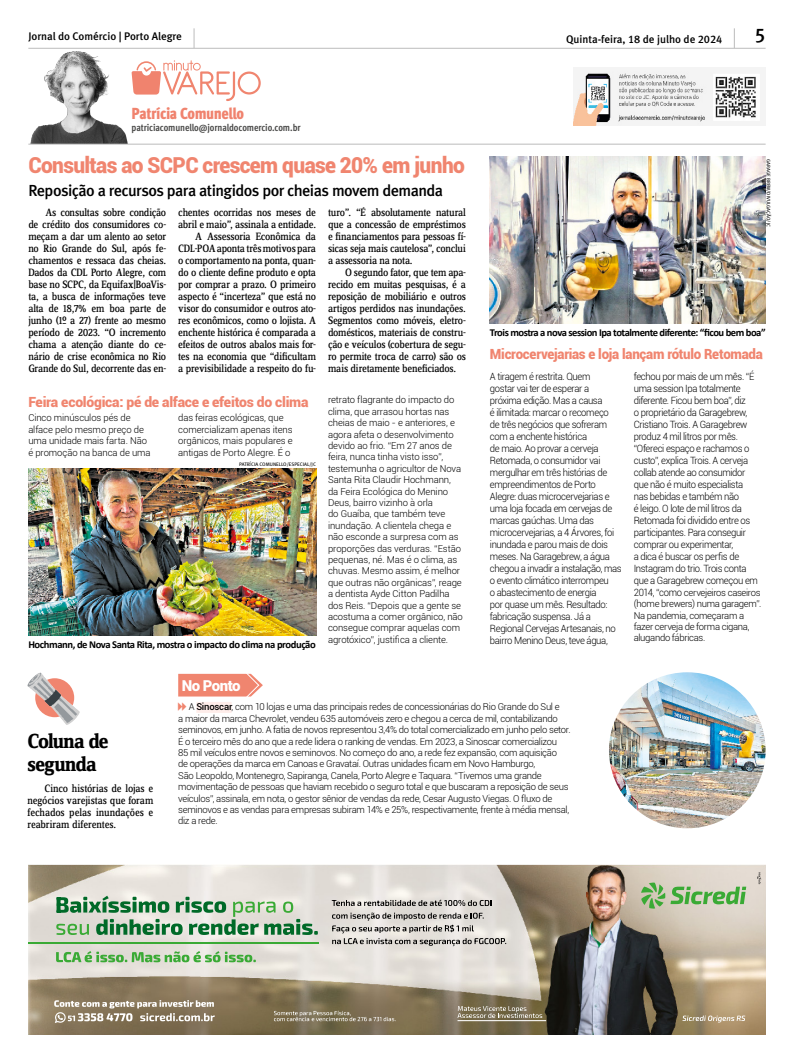
<style>
.page{position:relative;width:794px;height:1063px;background:#fff}
.page>*{position:absolute;margin:0;border:0;box-sizing:border-box;transform-origin:0 0}
.SUBTIT_BOX{font:900 22px "Roboto";letter-spacing:-.03em;color:#f0856f;scale:.95 1}
.Matéria_3_2_1{font:700 21px/23px "Zine Serif Dis";letter-spacing:-.045em;color:#000}
.t1{font:19.9px "Meta Medium LF";color:#000}
.Linha_de_apoio{font:16px "Meta Medium LF";letter-spacing:-.035em;color:#000}
.t2{font:16px "Meta Cond Black LF";letter-spacing:-.03em;color:#f0836e}
.SUBTIT_BOX-2{font:900 15px "Roboto";letter-spacing:-.035em;color:#fff}
.SUBTIT_BOX-3{font:900 14px "Roboto";letter-spacing:-.02em;color:#f0856f;scale:.95 1}
.SUBTIT_BOX-4{font:900 14px "Roboto";letter-spacing:-.02em;color:#f0856f}
.TEXTO{font:11px/12px "Zine Serif Dis";letter-spacing:-.02em;color:#000;text-align:justify}
.Cabeçalho{font:11px "Meta Medium LF";color:#000}
.Legenda{font:700 10.6px "Calibri";letter-spacing:-.045em;color:#000}
.TEXTO-2{font:300 10px/12px "Roboto";letter-spacing:-.035em;color:#000;scale:.95 1}
.t3{font:700 10px "Meta Cond";letter-spacing:-.01em;color:#4a4a49}
.TEXTO-3{font:300 9.5px/11.4px "Roboto";letter-spacing:-.025em;color:#000}
.Crédito{font:5px "Meta Book Caps";color:#000}
.s1{font-size:10px}
.s2{font-weight:500}
</style>
<div class="page">
<svg style="left:734px;top:28px;width:1px;height:20px"></svg>
<svg style="left:194px;top:28px;width:1px;height:20px"></svg>
<hr style="left:28px;top:48px;width:737px;height:1px;background:#bcbcbc">
<svg style="left:140px;top:60px;width:121px;height:41px"></svg>
<img style="left:28px;top:51px;width:112px;height:93px">
<hr style="left:28px;top:144px;width:737px;height:1px;background:#bcbcbc">
<img style="left:573px;top:67px;width:192px;height:58px">
<img style="left:28px;top:468px;width:288px;height:168px">
<img style="left:490px;top:156px;width:275px;height:167px">
<img style="left:609px;top:672px;width:156px;height:156px">
<svg style="left:35px;top:678px;width:39px;height:39px"></svg>
<img style="left:28px;top:673px;width:12px;height:20px">
<div style="left:196px;top:702px;width:36px;height:11px;background:#feedea"></div>
<img style="left:28px;top:865px;width:737px;height:170px">
<svg style="left:682px;top:1016px;width:63px;height:7px"></svg>
<hr style="left:28px;top:942px;width:291px;height:2px;background:#3aaa35">
<svg style="left:56px;top:896px;width:262px;height:39px;background:#9ebda2"></svg>
<svg style="left:56px;top:951px;width:200px;height:11px;background:#9dc895"></svg>
<svg style="left:641px;top:882px;width:105px;height:27px;background:#a7c497"></svg>
<svg style="left:54px;top:1000px;width:161px;height:23px;background:#a69985"></svg>
<svg style="left:757px;top:872px;width:4px;height:12px"></svg>
<svg style="left:332px;top:900px;width:159px;height:6px"></svg>
<svg style="left:332px;top:913px;width:174px;height:33px;background:#bebbb7"></svg>
<svg style="left:274px;top:1011px;width:122px;height:10px"></svg>
<hr style="left:457px;top:1020px;width:89px;height:1px;background:#fff">
<svg style="left:457px;top:1006px;width:85px;height:12px"></svg>
<svg style="left:178px;top:673px;width:85px;height:24px;background:#f29683"></svg>
<p class="Cabeçalho" style="left:28px;top:30px;width:155px">Jornal do Comércio | Porto Alegre</p>
<p class="Cabeçalho" style="left:566px;top:32px;width:158px">Quinta-feira, 18 de julho de 2024</p>
<p class="t1" style="left:754px;top:24px;width:13px">5</p>
<h3 class="t2" style="left:132px;top:104px;width:114px">Patrícia Comunello</h3>
<p class="t3" style="left:132px;top:122px;width:170px">patriciacomunello@jornaldocomercio.com.br</p>
<p class="SUBTIT_BOX" style="left:28px;top:149px;width:461px">Consultas ao SCPC crescem quase 20% em junho</p>
<p class="Linha_de_apoio" style="left:28px;top:182px;width:416px">Reposição a recursos para atingidos por cheias movem demanda</p>
<p class="TEXTO" style="left:28px;top:207px;width:139px;text-indent:17px">As consultas sobre condição de crédito dos consumidores co&shy;meçam a dar um alento ao setor no Rio Grande do Sul, após fe&shy;chamentos e ressaca das cheias.<br>Dados da CDL Porto Alegre, com base no SCPC, da Equifax|BoaVis&shy;ta, a busca de informações teve alta de 18,7% em boa parte de junho (1º a 27) frente ao mesmo período de 2023. “O incremento chama a atenção diante do ce&shy;nário de crise econômica no Rio Grande do Sul, decorrente das en-</p>
<p class="TEXTO" style="left:178px;top:207px;width:139px">chentes ocorridas nos meses de abril e maio”, assinala a entidade.</p>
<p class="TEXTO" style="left:178px;top:231px;width:139px;text-indent:17px">A Assessoria Econômica da CDL-POA aponta três motivos para o comportamento na ponta, quan&shy;do o cliente define produto e opta por comprar a prazo. O primeiro aspecto é “incerteza” que está no visor do consumidor e outros ato&shy;res econômicos, como o lojista. A enchente histórica é comparada a efeitos de outros abalos mais for&shy;tes na economia que “dificultam a previsibilidade a respeito do fu-</p>
<p class="SUBTIT_BOX-4" style="left:28px;top:392px;width:282px">Feira ecológica: pé de alface e efeitos do clima</p>
<p class="TEXTO-3" style="left:28px;top:412px;width:124px">Cinco minúsculos pés de alface pelo mesmo preço de uma unidade mais farta. Não é promoção na banca de uma</p>
<p class="TEXTO-3" style="left:178px;top:412px;width:116px">das feiras ecológicas, que comercializam apenas itens orgânicos, mais populares e antigas de Porto Alegre. É o</p>
<p class="Crédito" style="left:239px;top:462px;width:78px">PATRÍCIA COMUNELLO/ESPECIAL/JC</p>
<p class="Legenda" style="left:28px;top:637px;width:289px">Hochmann, de Nova Santa Rita, mostra o impacto do clima na produção</p>
<p class="SUBTIT_BOX-2" style="left:182px;top:675px;width:60px">No Ponto</p>
<p class="TEXTO" style="left:328px;top:207px;width:139px">turo”. “É absolutamente natural que a concessão de empréstimos e financiamentos para pessoas fí&shy;sicas seja mais cautelosa”, conclui a assessoria na nota.</p>
<p class="TEXTO" style="left:328px;top:267px;width:139px;text-indent:17px">O segundo fator, que tem apa&shy;recido em muitas pesquisas, é a reposição de mobiliário e outros artigos perdidos nas inundações.<br>Segmentos como móveis, eletro&shy;domésticos, materiais de constru&shy;ção e veículos (cobertura de segu&shy;ro permite troca de carro) são os mais diretamente beneficiados.</p>
<p class="TEXTO-3" style="left:328px;top:394px;width:136px">retrato flagrante do impacto do clima, que arrasou hortas nas cheias de maio - e anteriores, e agora afeta o desenvolvimento devido ao frio. “Em 27 anos de feira, nunca tinha visto isso”, testemunha o agricultor de Nova<br>Santa Rita Claudir Hochmann, da Feira Ecológica do Menino<br>Deus, bairro vizinho à orla<br>do Guaíba, que também teve inundação. A clientela chega e não esconde a surpresa com as proporções das verduras. “Estão pequenas, né. Mas é o clima, as chuvas. Mesmo assim, é melhor que outras não orgânicas”, reage a dentista Ayde Citton Padilha dos Reis. “Depois que a gente se acostuma a comer orgânico, não consegue comprar aquelas com agrotóxico”, justifica a cliente.</p>
<p class="Crédito" style="left:771px;top:159px;width:70px;rotate:90deg">GARAGE BREW/DIVULGAÇÃO/JC</p>
<p class="Legenda" style="left:490px;top:325px;width:277px">Trois mostra a nova session Ipa totalmente diferente: “ficou bem boa”</p>
<p class="SUBTIT_BOX-3" style="left:490px;top:344px;width:289px">Microcervejarias e loja lançam rótulo Retomada</p>
<p class="TEXTO-2" style="left:490px;top:370px;width:140px">A tiragem é restrita. Quem<br>gostar vai ter de esperar a próxima edição. Mas a causa<br>é ilimitada: marcar o recomeço<br>de três negócios que sofreram com a enchente histórica<br>de maio. Ao provar a cerveja<br>Retomada, o consumidor vai mergulhar em três histórias de empreendimentos de Porto<br>Alegre: duas microcervejarias e uma loja focada em cervejas de marcas gaúchas. Uma das microcervejarias, a 4 Árvores, foi inundada e parou mais de dois meses. Na Garagebrew, a água chegou a invadir a instalação, mas o evento climático interrompeu<br>o abastecimento de energia<br>por quase um mês. Resultado: fabricação suspensa. Já a<br>Regional Cervejas Artesanais, no bairro Menino Deus, teve água,</p>
<p class="TEXTO-2" style="left:634px;top:370px;width:132px">fechou por mais de um mês. “É uma session Ipa totalmente diferente. Ficou bem boa”, diz<br>o proprietário da Garagebrew,<br>Cristiano Trois. A Garagebrew produz 4 mil litros por mês. “Ofereci espaço e rachamos o custo”, explica Trois. A cerveja collab atende ao consumidor que não é muito especialista nas bebidas e também não<br>é leigo. O lote de mil litros da<br>Retomada foi dividido entre os participantes. Para conseguir comprar ou experimentar,<br>a dica é buscar os perfis de<br>Instagram do trio. Trois conta que a Garagebrew começou em</p>
<p class="TEXTO-3" style="left:634px;top:586px;width:129px"><span class="s1">2014, “como</span> cervejeiros caseiros (home brewers) numa garagem”.<br>Na pandemia, começaram a fazer cerveja de forma cigana, alugando fábricas.</p>
<p class="Matéria_3_2_1" style="left:28px;top:731px;width:83px">Coluna de segunda</p>
<p class="TEXTO" style="left:28px;top:783px;width:127px;text-indent:17px">Cinco histórias de lojas e negócios varejistas que foram fechados pelas inundações e reabriram diferentes.</p>
<p class="TEXTO-3" style="left:178px;top:701px;width:394px;text-indent:11px">A <span class="s2">Sinoscar</span>, com 10 lojas e uma das principais redes de concessionárias do Rio Grande do Sul e<br>a maior da marca Chevrolet, vendeu 635 automóveis zero e chegou a cerca de mil, contabilizando seminovos, em junho. A fatia de novos representou 3,4% do total comercializado em junho pelo setor.<br>É o terceiro mês do ano que a rede lidera o ranking de vendas. Em 2023, a Sinoscar comercializou<br>85 mil veículos entre novos e seminovos. No começo do ano, a rede fez expansão, com aquisição<br>de operações da marca em Canoas e Gravataí. Outras unidades ficam em Novo Hamburgo,<br>São Leopoldo, Montenegro, Sapiranga, Canela, Porto Alegre e Taquara. “Tivemos uma grande movimentação de pessoas que haviam recebido o seguro total e que buscaram a reposição de seus veículos”, assinala, em nota, o gestor sênior de vendas da rede, Cesar Augusto Viegas. O fluxo de seminovos e as vendas para empresas subiram 14% e 25%, respectivamente, frente à média mensal, diz a rede.</p>
</div>
